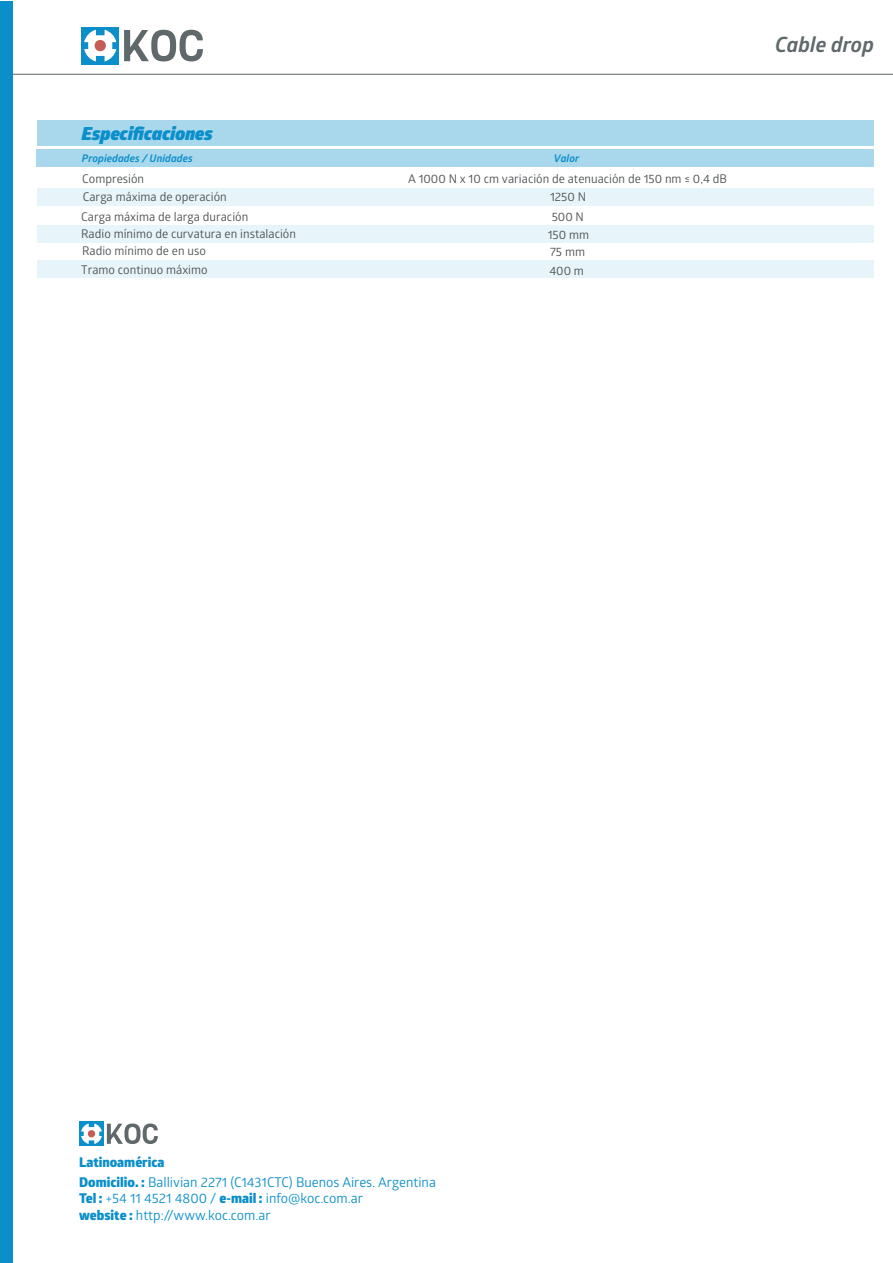
<style>
.page{position:relative;width:893px;height:1263px;background:#fff}
.page>*{position:absolute;margin:0;border:0;box-sizing:border-box;transform-origin:0 0}
.t1{font:italic 700 21px "Glober";color:#5f686a}
.t2{font:italic 900 18px "Glober";color:#0b8fca}
.t3{font:13.5px/16.2px "Glober";color:#0b8fca}
.t4{font:800 13.5px "Glober";color:#0b8fca}
.t5{font:12px/17.2px "Glober";color:#4b4e51}
.t6{font:italic 700 10.5px "Glober";color:#0b8fca}
.s1{font-weight:800}
</style>
<div class="page">
<div style="left:36px;top:149px;width:838px;height:18px;background:#a9d7ec"></div>
<div style="left:79px;top:1121px;width:25px;height:25px;background:#0b8fca"></div>
<svg style="left:81px;top:1123px;width:77px;height:21px"></svg>
<div style="left:0;top:2px;width:13px;height:1261px;background:#0b8fca"></div>
<hr style="left:13px;top:74px;width:880px;height:1px;background:#5d6567">
<div style="left:81px;top:27px;width:38px;height:38px;background:#0b8fca"></div>
<svg style="left:84px;top:30px;width:32px;height:31px"></svg>
<svg style="left:124px;top:30px;width:79px;height:31px"></svg>
<div style="left:37px;top:225px;width:837px;height:17px;background:#e7f4f9"></div>
<div style="left:37px;top:120px;width:837px;height:25px;background:#a9d7ec"></div>
<div style="left:37px;top:188px;width:837px;height:17px;background:#e7f4f9"></div>
<div style="left:37px;top:261px;width:837px;height:17px;background:#e7f4f9"></div>
<h2 class="t2" style="left:82px;top:120px;width:132px">Especificaciones</h2>
<p class="t5" style="left:82px;top:169px;width:146px">Compresión<br>Carga máxima de operación</p>
<p class="t5" style="left:81px;top:207px;width:216px">Carga máxima de larga duración<br>Radio mínimo de curvatura en instalación<br>Radio mínimo de en uso</p>
<p class="t5" style="left:81px;top:261px;width:128px">Tramo continuo máximo</p>
<p class="t6" style="left:82px;top:151px;width:112px">Propiedades / Unidades</p>
<p class="t6" style="left:554px;top:151px;width:27px">Valor</p>
<p class="t5" style="left:408px;top:170px;width:320px;text-align:center">A 1000 N x 10 cm variación de atenuación de 150 nm ≤ 0,4 dB<br>1250 N</p>
<p class="t5" style="left:548px;top:208px;width:43px;text-align:center">500 N<br>150 mm<br>75 mm</p>
<p class="t5" style="left:549px;top:261px;width:36px">400 m</p>
<h1 class="t1" style="left:775px;top:30px;width:100px">Cable drop</h1>
<p class="t4" style="left:79px;top:1152px;width:87px">Latinoamérica</p>
<p class="t3" style="left:79px;top:1174px;width:358px"><span class="s1">Domicilio. :</span> Ballivian 2271 (C1431CTC) Buenos Aires. Argentina<br><span class="s1">Tel :</span> +54 11 4521 4800 / <span class="s1">e-mail :</span> info@koc.com.ar<br><span class="s1">website :</span> http://www.koc.com.ar</p>
</div>
